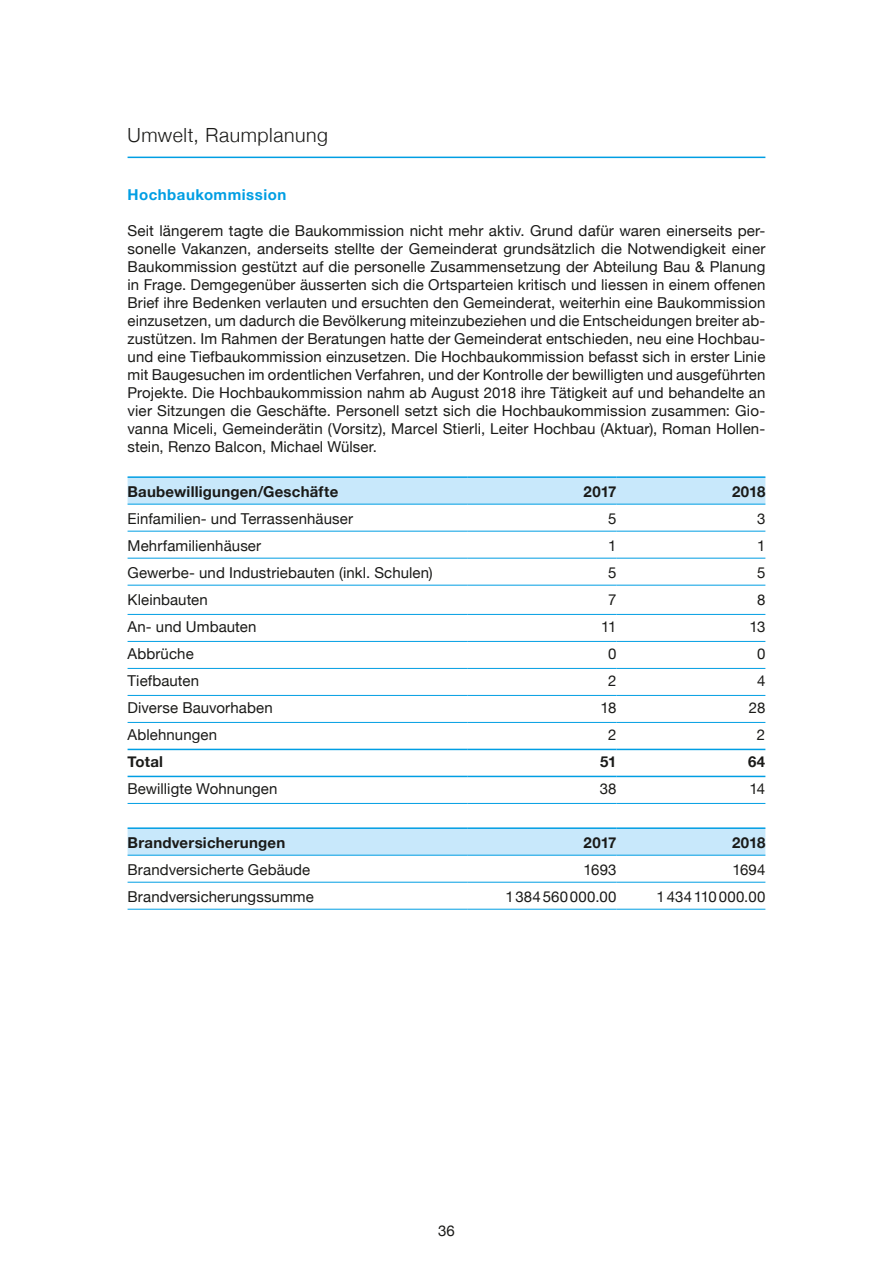
<style>
.page{position:relative;width:893px;height:1263px;background:#fff}
.page>*{position:absolute;margin:0;border:0;box-sizing:border-box;transform-origin:0 0}
.t1{font:300 19.5px "Helvetica Neue";letter-spacing:.03em;color:#1a1a18}
.t2{font:15px/18px "Helvetica Neue";letter-spacing:.005em;color:#1a1a18;text-align:justify}
.t3{font:700 15px "Helvetica Neue";letter-spacing:.015em;color:#1a1a18}
.t4{font:700 15px "Helvetica Neue";letter-spacing:.03em;color:#009ee3}
</style>
<div class="page">
<hr style="left:128px;top:157px;width:637px;height:1px;background:#009ee3">
<div style="left:128px;top:478px;width:637px;height:26px;background:#c8e8fb"></div>
<hr style="left:128px;top:476px;width:340px;height:2px;background:#009ee3">
<hr style="left:468px;top:476px;width:149px;height:2px;background:#009ee3">
<hr style="left:617px;top:476px;width:148px;height:2px;background:#009ee3">
<hr style="left:128px;top:504px;width:340px;height:1px;background:#009ee3">
<hr style="left:468px;top:504px;width:149px;height:1px;background:#009ee3">
<hr style="left:617px;top:504px;width:148px;height:1px;background:#009ee3">
<hr style="left:128px;top:531px;width:340px;height:1px;background:#009ee3">
<hr style="left:468px;top:531px;width:149px;height:1px;background:#009ee3">
<hr style="left:617px;top:531px;width:148px;height:1px;background:#009ee3">
<hr style="left:128px;top:558px;width:340px;height:1px;background:#009ee3">
<hr style="left:468px;top:558px;width:149px;height:1px;background:#009ee3">
<hr style="left:617px;top:558px;width:148px;height:1px;background:#009ee3">
<hr style="left:128px;top:585px;width:340px;height:1px;background:#009ee3">
<hr style="left:468px;top:585px;width:149px;height:1px;background:#009ee3">
<hr style="left:617px;top:585px;width:148px;height:1px;background:#009ee3">
<hr style="left:128px;top:614px;width:340px;height:1px;background:#009ee3">
<hr style="left:468px;top:614px;width:149px;height:1px;background:#009ee3">
<hr style="left:617px;top:614px;width:148px;height:1px;background:#009ee3">
<hr style="left:128px;top:641px;width:340px;height:1px;background:#009ee3">
<hr style="left:468px;top:641px;width:149px;height:1px;background:#009ee3">
<hr style="left:617px;top:641px;width:148px;height:1px;background:#009ee3">
<hr style="left:128px;top:668px;width:340px;height:1px;background:#009ee3">
<hr style="left:468px;top:668px;width:149px;height:1px;background:#009ee3">
<hr style="left:617px;top:668px;width:148px;height:1px;background:#009ee3">
<hr style="left:128px;top:695px;width:340px;height:1px;background:#009ee3">
<hr style="left:468px;top:695px;width:149px;height:1px;background:#009ee3">
<hr style="left:617px;top:695px;width:148px;height:1px;background:#009ee3">
<hr style="left:128px;top:722px;width:340px;height:1px;background:#009ee3">
<hr style="left:468px;top:722px;width:149px;height:1px;background:#009ee3">
<hr style="left:617px;top:722px;width:148px;height:1px;background:#009ee3">
<hr style="left:128px;top:803px;width:340px;height:1px;background:#009ee3">
<hr style="left:468px;top:803px;width:149px;height:1px;background:#009ee3">
<hr style="left:617px;top:803px;width:148px;height:1px;background:#009ee3">
<hr style="left:128px;top:749px;width:340px;height:1px;background:#009ee3">
<hr style="left:468px;top:749px;width:149px;height:1px;background:#009ee3">
<hr style="left:617px;top:749px;width:148px;height:1px;background:#009ee3">
<hr style="left:128px;top:776px;width:340px;height:1px;background:#009ee3">
<hr style="left:468px;top:776px;width:149px;height:1px;background:#009ee3">
<hr style="left:617px;top:776px;width:148px;height:1px;background:#009ee3">
<div style="left:128px;top:829px;width:637px;height:26px;background:#c8e8fb"></div>
<hr style="left:128px;top:827px;width:340px;height:2px;background:#009ee3">
<hr style="left:468px;top:827px;width:149px;height:2px;background:#009ee3">
<hr style="left:617px;top:827px;width:148px;height:2px;background:#009ee3">
<hr style="left:128px;top:855px;width:340px;height:1px;background:#009ee3">
<hr style="left:468px;top:855px;width:149px;height:1px;background:#009ee3">
<hr style="left:617px;top:855px;width:148px;height:1px;background:#009ee3">
<hr style="left:128px;top:882px;width:340px;height:1px;background:#009ee3">
<hr style="left:468px;top:882px;width:149px;height:1px;background:#009ee3">
<hr style="left:617px;top:882px;width:148px;height:1px;background:#009ee3">
<hr style="left:128px;top:909px;width:340px;height:1px;background:#009ee3">
<hr style="left:468px;top:909px;width:149px;height:1px;background:#009ee3">
<hr style="left:617px;top:909px;width:148px;height:1px;background:#009ee3">
<h1 class="t1" style="left:128px;top:120px;width:202px">Umwelt, Raumplanung</h1>
<p class="t4" style="left:128px;top:183px;width:160px">Hochbaukommission</p>
<p class="t2" style="left:128px;top:223px;width:639px">Seit längerem tagte die Baukommission nicht mehr aktiv. Grund dafür waren einerseits per&shy;sonelle Vakanzen, anderseits stellte der Gemeinderat grundsätzlich die Notwendigkeit einer Baukommission gestützt auf die personelle Zusammensetzung der Abteilung Bau &amp; Planung in Frage. Demgegenüber äusserten sich die Ortsparteien kritisch und liessen in einem offenen Brief ihre Bedenken verlauten und ersuchten den Gemeinderat, weiterhin eine Baukommission einzusetzen, um dadurch die Bevölkerung miteinzubeziehen und die Entscheidungen breiter ab&shy;zustützen. Im Rahmen der Beratungen hatte der Gemeinderat entschieden, neu eine Hochbau&shy;und eine Tiefbaukommission einzusetzen. Die Hochbaukommission befasst sich in erster Linie mit Baugesuchen im ordentlichen Verfahren, und der Kontrolle der bewilligten und ausgeführten Projekte. Die Hochbaukommission nahm ab August 2018 ihre Tätigkeit auf und behandelte an vier Sitzungen die Geschäfte. Personell setzt sich die Hochbaukommission zusammen: Gio&shy;vanna Miceli, Gemeinderätin (Vorsitz), Marcel Stierli, Leiter Hochbau (Aktuar), Roman Hollen&shy;stein, Renzo Balcon, Michael Wülser.</p>
<p class="t3" style="left:128px;top:480px;width:212px">Baubewilligungen/Geschäfte</p>
<p class="t3" style="left:584px;top:480px;width:34px">2017</p>
<p class="t3" style="left:732px;top:480px;width:35px">2018</p>
<p class="t2" style="left:128px;top:511px;width:227px">Einfamilien- und Terrassenhäuser</p>
<p class="t2" style="left:608px;top:511px;width:10px">5</p>
<p class="t2" style="left:757px;top:511px;width:10px">3</p>
<p class="t2" style="left:128px;top:538px;width:135px">Mehrfamilienhäuser</p>
<p class="t2" style="left:608px;top:538px;width:10px">1</p>
<p class="t2" style="left:757px;top:538px;width:10px">1</p>
<p class="t2" style="left:128px;top:565px;width:307px">Gewerbe- und Industriebauten (inkl. Schulen)</p>
<p class="t2" style="left:608px;top:565px;width:10px">5</p>
<p class="t2" style="left:757px;top:565px;width:10px">5</p>
<p class="t2" style="left:128px;top:592px;width:82px">Kleinbauten</p>
<p class="t2" style="left:608px;top:592px;width:10px">7</p>
<p class="t2" style="left:757px;top:592px;width:10px">8</p>
<p class="t2" style="left:127px;top:619px;width:130px">An- und Umbauten</p>
<p class="t2" style="left:601px;top:619px;width:17px">11</p>
<p class="t2" style="left:749px;top:619px;width:17px">13</p>
<p class="t2" style="left:127px;top:646px;width:68px">Abbrüche</p>
<p class="t2" style="left:608px;top:646px;width:10px">0</p>
<p class="t2" style="left:757px;top:646px;width:10px">0</p>
<p class="t2" style="left:127px;top:673px;width:73px">Tiefbauten</p>
<p class="t2" style="left:608px;top:673px;width:10px">2</p>
<p class="t2" style="left:757px;top:673px;width:10px">4</p>
<p class="t2" style="left:127px;top:700px;width:147px">Diverse Bauvorhaben</p>
<p class="t2" style="left:601px;top:700px;width:17px">18</p>
<p class="t2" style="left:749px;top:700px;width:18px">28</p>
<p class="t2" style="left:127px;top:727px;width:91px">Ablehnungen</p>
<p class="t2" style="left:608px;top:727px;width:10px">2</p>
<p class="t2" style="left:757px;top:727px;width:10px">2</p>
<p class="t3" style="left:127px;top:750px;width:37px">Total</p>
<p class="t3" style="left:600px;top:750px;width:18px">51</p>
<p class="t3" style="left:748px;top:750px;width:19px">64</p>
<p class="t2" style="left:127px;top:781px;width:152px">Bewilligte Wohnungen</p>
<p class="t2" style="left:600px;top:781px;width:18px">38</p>
<p class="t2" style="left:750px;top:781px;width:17px">14</p>
<p class="t3" style="left:128px;top:831px;width:159px">Brandversicherungen</p>
<p class="t3" style="left:584px;top:831px;width:34px">2017</p>
<p class="t3" style="left:732px;top:831px;width:35px">2018</p>
<p class="t2" style="left:128px;top:862px;width:184px">Brandversicherte Gebäude</p>
<p class="t2" style="left:584px;top:862px;width:34px">1693</p>
<p class="t2" style="left:732px;top:862px;width:34px">1694</p>
<p class="t2" style="left:128px;top:889px;width:188px">Brandversicherungssumme</p>
<p class="t2" style="left:505px;top:889px;width:113px">1384560000.00</p>
<p class="t2" style="left:656px;top:889px;width:110px">1434110000.00</p>
<p class="t2" style="left:438px;top:1222px;width:18px">36</p>
</div>
